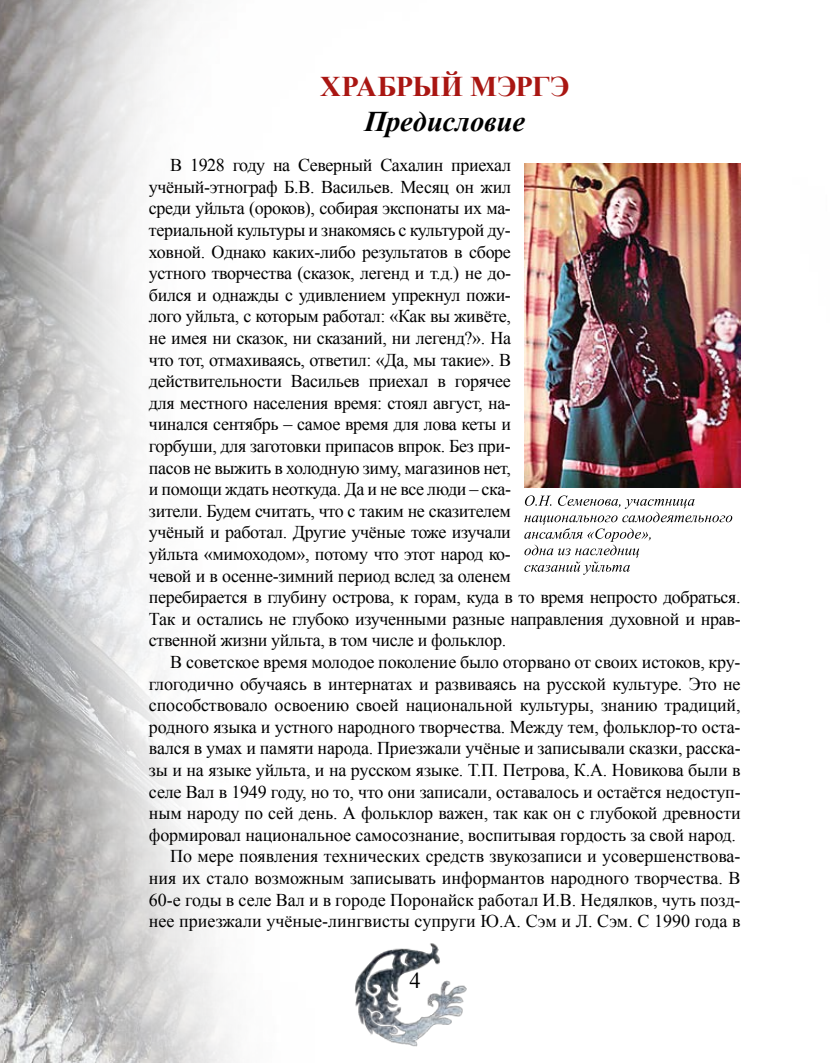
<style>
.page{position:relative;width:830px;height:1063px;background:#fff}
.page>*{position:absolute;margin:0;border:0;box-sizing:border-box;transform-origin:0 0}
.t1{font:700 28.5px "Times New Roman";letter-spacing:-.01em;color:#a91612}
.t2{font:italic 700 28.5px "Times New Roman";letter-spacing:-.005em;color:#000}
.t3{font:22.5px "Times New Roman";color:#000}
.t4{font:18px/21.6px "Times New Roman";letter-spacing:-.02em;color:#000}
</style>
<div class="page">
<img style="left:0;top:0;width:741px;height:1063px">
<img style="left:314px;top:912px;width:168px;height:151px">
<img style="left:524px;top:164px;width:216px;height:323px">
<svg style="left:524px;top:495px;width:208px;height:80px"></svg>
<h1 class="t1" style="left:320px;top:67px;width:250px">Храбрый Мэргэ</h1>
<h1 class="t2" style="left:364px;top:102px;width:162px">Предисловие</h1>
<p class="t4" style="left:149px;top:154px;width:593px;text-indent:21px">В 1928 году на Северный Сахалин приехал<br>учёный-этнограф Б.В. Васильев. Месяц он жил<br>среди уйльта (ороков), собирая экспонаты их ма-<br>териальной культуры и знакомясь с культурой ду-<br>ховной. Однако каких-либо результатов в сборе<br>устного творчества (сказок, легенд и т.д.) не до-<br>бился и однажды с удивлением упрекнул пожи-<br>лого уйльта, с которым работал: «Как вы живёте,<br>не имея ни сказок, ни сказаний, ни легенд?». На<br>что тот, отмахиваясь, ответил: «Да, мы такие». В<br>действительности Васильев приехал в горячее<br>для местного населения время: стоял август, на-<br>чинался сентябрь – самое время для лова кеты и<br>горбуши, для заготовки припасов впрок. Без при-<br>пасов не выжить в холодную зиму, магазинов нет,<br>и помощи ждать неоткуда. Да и не все люди – ска-<br>зители. Будем считать, что с таким не сказителем<br>учёный и работал. Другие учёные тоже изучали<br>уйльта «мимоходом», потому что этот народ ко-<br>чевой и в осенне-зимний период вслед за оленем<br>перебирается в глубину острова, к горам, куда в то время непросто добраться.<br>Так и остались не глубоко изученными разные направления духовной и нрав&shy;ственной жизни уйльта, в том числе и фольклор.</p>
<p class="t4" style="left:149px;top:651px;width:593px;text-align:right">В советское время молодое поколение было оторвано от своих истоков, кру&shy;глогодично обучаясь в интернатах и развиваясь на русской культуре. Это не способствовало освоению своей национальной культуры, знанию традиций, родного языка и устного народного творчества. Между тем, фольклор-то оста&shy;вался в умах и памяти народа. Приезжали учёные и записывали сказки, расска&shy;зы и на языке уйльта, и на русском языке. Т.П. Петрова, К.А. Новикова были в селе Вал в 1949 году, но то, что они записали, оставалось и остаётся недоступ&shy;ным народу по сей день. А фольклор важен, так как он с глубокой древности формировал национальное самосознание, воспитывая гордость за свой народ.<br>По мере появления технических средств звукозаписи и усовершенствова&shy;ния их стало возможным записывать информантов народного творчества. В 60-е годы в селе Вал и в городе Поронайск работал И.В. Недялков, чуть позд&shy;нее приезжали учёные-лингвисты супруги Ю.А. Сэм и Л. Сэм. С 1990 года в</p>
<p class="t3" style="left:409px;top:966px;width:13px">4</p>
</div>
